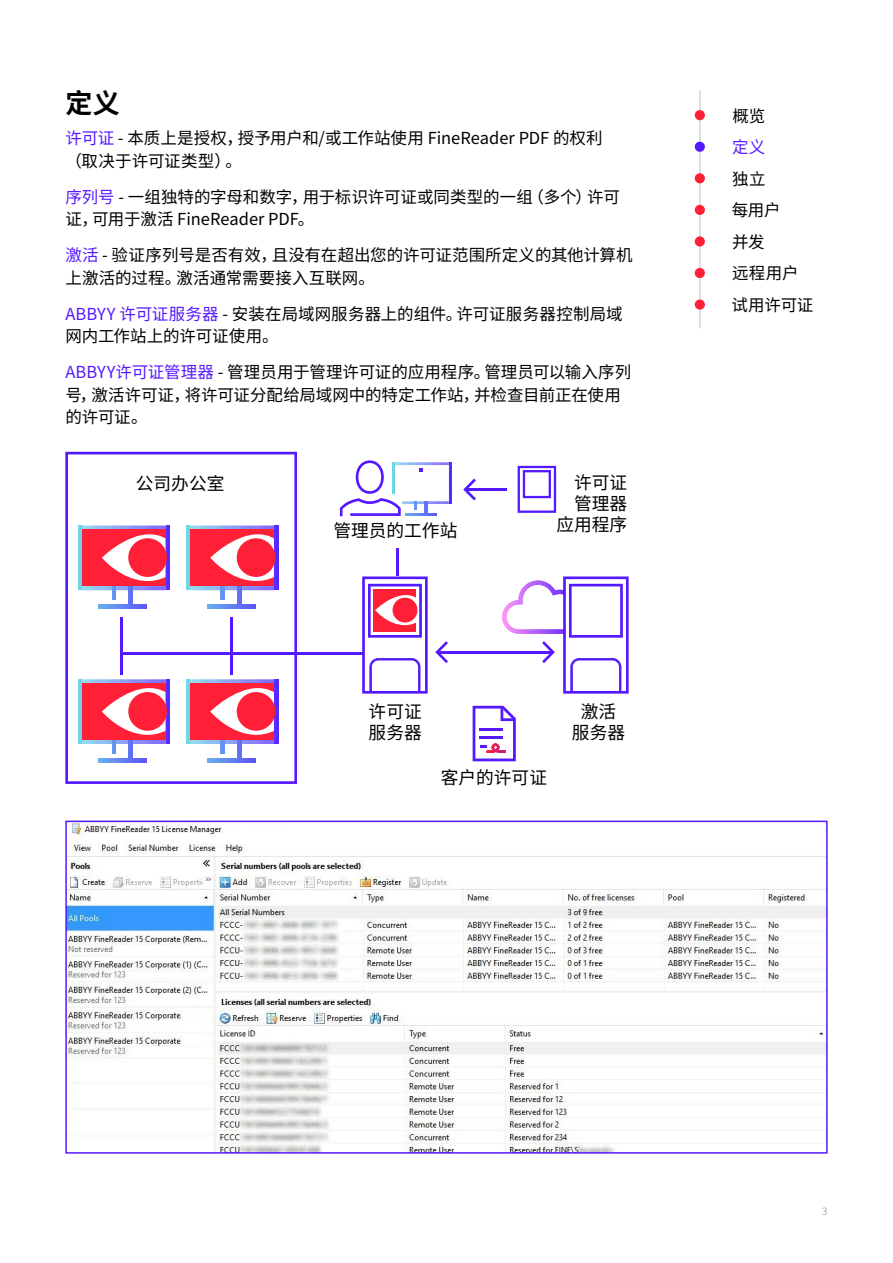
<style>
.page{position:relative;width:893px;height:1263px;background:#fff}
.page>*{position:absolute;margin:0;border:0;box-sizing:border-box;transform-origin:0 0}
.t1{font:700 27px "Noto Sans SC";color:#000}
.t2{font:17.7px/21.3px "Noto Sans SC";color:#000}
.t3{font:16.5px/22.5px "Noto Sans SC";color:#000}
.t4{font:16.5px "Noto Sans SC";color:#5519ff}
.t5{font:10.5px "Noto Sans SC";color:#b3b3b3}
.s1{color:#5519ff}
</style>
<div class="page">
<hr style="left:699px;top:90px;width:2px;height:239px;background:#484847">
<div style="left:695px;top:173px;width:10px;height:10px;background:#ff2038;border-radius:50%"></div>
<div style="left:695px;top:205px;width:10px;height:10px;background:#ff2038;border-radius:50%"></div>
<div style="left:695px;top:236px;width:10px;height:11px;background:#ff2038;border-radius:50%"></div>
<div style="left:695px;top:268px;width:10px;height:10px;background:#ff2038;border-radius:50%"></div>
<div style="left:695px;top:299px;width:10px;height:11px;background:#ff2038;border-radius:50%"></div>
<div style="left:695px;top:142px;width:10px;height:10px;background:#5519ff;border-radius:50%"></div>
<div style="left:695px;top:110px;width:10px;height:10px;background:#ff2038;border-radius:50%"></div>
<img style="left:68px;top:823px;width:757px;height:328px">
<div style="left:65px;top:820px;width:763px;height:334px;border:2px solid #5519ff"></div>
<svg style="left:65px;top:452px;width:232px;height:332px"></svg>
<svg style="left:362px;top:576px;width:66px;height:118px"></svg>
<div style="left:393px;top:598px;width:24px;height:24px;background:#ff2038;border-radius:50%"></div>
<hr style="left:502px;top:580px;width:1px;height:54px;background:#ff98f7">
<hr style="left:503px;top:580px;width:1px;height:54px;background:#fd96f7">
<hr style="left:504px;top:580px;width:1px;height:54px;background:#fa94f7">
<hr style="left:505px;top:580px;width:1px;height:54px;background:#f893f7">
<hr style="left:506px;top:580px;width:1px;height:54px;background:#f691f7">
<hr style="left:507px;top:580px;width:1px;height:54px;background:#f490f8">
<hr style="left:508px;top:580px;width:1px;height:54px;background:#f28ef8">
<hr style="left:509px;top:580px;width:1px;height:54px;background:#ef8cf8">
<hr style="left:510px;top:580px;width:1px;height:54px;background:#ed8af8">
<hr style="left:511px;top:580px;width:1px;height:54px;background:#eb89f8">
<hr style="left:512px;top:580px;width:1px;height:54px;background:#e987f8">
<hr style="left:513px;top:580px;width:1px;height:54px;background:#e685f8">
<hr style="left:514px;top:580px;width:1px;height:54px;background:#e484f8">
<hr style="left:515px;top:580px;width:1px;height:54px;background:#e282f8">
<hr style="left:516px;top:580px;width:1px;height:54px;background:#e081f8">
<hr style="left:517px;top:580px;width:1px;height:54px;background:#dd7ef9">
<hr style="left:518px;top:580px;width:1px;height:54px;background:#db7df9">
<hr style="left:519px;top:580px;width:1px;height:54px;background:#d97bf9">
<hr style="left:520px;top:580px;width:1px;height:54px;background:#d77af9">
<hr style="left:521px;top:580px;width:1px;height:54px;background:#d578f9">
<hr style="left:522px;top:580px;width:1px;height:54px;background:#d276f9">
<hr style="left:523px;top:580px;width:1px;height:54px;background:#d075f9">
<hr style="left:524px;top:580px;width:1px;height:54px;background:#ce73f9">
<hr style="left:525px;top:580px;width:1px;height:54px;background:#cc72f9">
<hr style="left:526px;top:580px;width:1px;height:54px;background:#c96ffa">
<hr style="left:527px;top:580px;width:1px;height:54px;background:#c76efa">
<hr style="left:528px;top:580px;width:1px;height:54px;background:#c56cfa">
<hr style="left:529px;top:580px;width:1px;height:54px;background:#c36bfa">
<hr style="left:530px;top:580px;width:1px;height:54px;background:#c069fa">
<hr style="left:531px;top:580px;width:1px;height:54px;background:#be67fa">
<hr style="left:532px;top:580px;width:1px;height:54px;background:#bc66fa">
<hr style="left:533px;top:580px;width:1px;height:54px;background:#ba64fa">
<hr style="left:534px;top:580px;width:1px;height:54px;background:#b863fa">
<hr style="left:535px;top:580px;width:1px;height:54px;background:#b560fb">
<hr style="left:536px;top:580px;width:1px;height:54px;background:#b35ffb">
<hr style="left:537px;top:580px;width:1px;height:54px;background:#b15dfb">
<hr style="left:538px;top:580px;width:1px;height:54px;background:#af5cfb">
<hr style="left:539px;top:580px;width:1px;height:54px;background:#ac5afb">
<hr style="left:540px;top:580px;width:1px;height:54px;background:#aa58fb">
<hr style="left:541px;top:580px;width:1px;height:54px;background:#a857fb">
<hr style="left:542px;top:580px;width:1px;height:54px;background:#a555fb">
<hr style="left:543px;top:580px;width:1px;height:54px;background:#a253fb">
<hr style="left:544px;top:580px;width:1px;height:54px;background:#a051fb">
<hr style="left:545px;top:580px;width:1px;height:54px;background:#9e50fc">
<hr style="left:546px;top:580px;width:1px;height:54px;background:#9c4efc">
<hr style="left:547px;top:580px;width:1px;height:54px;background:#9a4dfc">
<hr style="left:548px;top:580px;width:1px;height:54px;background:#974bfc">
<hr style="left:549px;top:580px;width:1px;height:54px;background:#9549fc">
<hr style="left:550px;top:580px;width:1px;height:54px;background:#9348fc">
<hr style="left:551px;top:580px;width:1px;height:54px;background:#9146fc">
<hr style="left:552px;top:580px;width:1px;height:54px;background:#8e44fc">
<hr style="left:553px;top:580px;width:1px;height:54px;background:#8c42fc">
<hr style="left:554px;top:580px;width:1px;height:54px;background:#8a41fc">
<hr style="left:555px;top:580px;width:1px;height:54px;background:#883ffd">
<hr style="left:556px;top:580px;width:1px;height:54px;background:#853dfd">
<hr style="left:557px;top:580px;width:1px;height:54px;background:#833cfd">
<hr style="left:558px;top:580px;width:1px;height:54px;background:#813afd">
<hr style="left:559px;top:580px;width:1px;height:54px;background:#7f39fd">
<hr style="left:560px;top:580px;width:1px;height:54px;background:#7d37fd">
<hr style="left:561px;top:580px;width:1px;height:54px;background:#7a35fd">
<hr style="left:562px;top:580px;width:1px;height:54px;background:#7833fd">
<svg style="left:563px;top:576px;width:66px;height:118px"></svg>
<hr style="left:451px;top:462px;width:1px;height:42px;background:#5727fd">
<svg style="left:340px;top:460px;width:111px;height:56px"></svg>
<svg style="left:518px;top:466px;width:38px;height:47px"></svg>
<svg style="left:473px;top:706px;width:43px;height:55px"></svg>
<hr style="left:121px;top:652px;width:242px;height:3px;background:#5519ff">
<hr style="left:120px;top:617px;width:2px;height:57px;background:#5519ff">
<hr style="left:230px;top:617px;width:3px;height:57px;background:#5519ff">
<hr style="left:438px;top:651px;width:114px;height:2px;background:#5519ff">
<svg style="left:435px;top:641px;width:13px;height:22px"></svg>
<svg style="left:542px;top:641px;width:13px;height:22px"></svg>
<hr style="left:466px;top:488px;width:41px;height:3px;background:#5519ff">
<svg style="left:463px;top:478px;width:13px;height:22px"></svg>
<hr style="left:396px;top:548px;width:2px;height:28px;background:#5519ff">
<h1 class="t1" style="left:65px;top:87px;width:56px">定义</h1>
<p class="t3" style="left:65px;top:127px;width:539px"><span class="s1">许可证</span> - 本质上是授权，授予用户和/或工作站使用 FineReader PDF 的权利（取决于许可证类型）。</p>
<p class="t3" style="left:65px;top:186px;width:556px"><span class="s1">序列号</span> - 一组独特的字母和数字，用于标识许可证或同类型的一组（多个）许可证，可用于激活 FineReader PDF。</p>
<p class="t3" style="left:65px;top:244px;width:569px"><span class="s1">激活</span> - 验证序列号是否有效，且没有在超出您的许可证范围所定义的其他计算机上激活的过程。激活通常需要接入互联网。</p>
<p class="t3" style="left:65px;top:303px;width:559px"><span class="s1">ABBYY 许可证服务器</span> - 安装在局域网服务器上的组件。许可证服务器控制局域网内工作站上的许可证使用。</p>
<p class="t3" style="left:65px;top:361px;width:567px"><span class="s1">ABBYY许可证管理器</span> - 管理员用于管理许可证的应用程序。管理员可以输入序列号，激活许可证，将许可证分配给局域网中的特定工作站，并检查目前正在使用的许可证。</p>
<p class="t2" style="left:136px;top:473px;width:90px">公司办公室</p>
<p class="t2" style="left:333px;top:520px;width:125px">管理员的工作站</p>
<p class="t2" style="left:556px;top:472px;width:72px;text-align:right">许可证管理器应用程序</p>
<p class="t2" style="left:369px;top:701px;width:55px">许可证服务器</p>
<p class="t2" style="left:441px;top:767px;width:108px">客户的许可证</p>
<p class="t2" style="left:572px;top:701px;width:55px;text-align:center">激活服务器</p>
<p class="t3" style="left:732px;top:105px;width:35px">概览</p>
<p class="t4" style="left:732px;top:138px;width:35px">定义</p>
<p class="t3" style="left:732px;top:163px;width:83px;line-height:31.5px">独立<br>每用户<br>并发<br>远程用户试用许可证</p>
<p class="t5" style="left:822px;top:1205px;width:7px">3</p>
</div>
